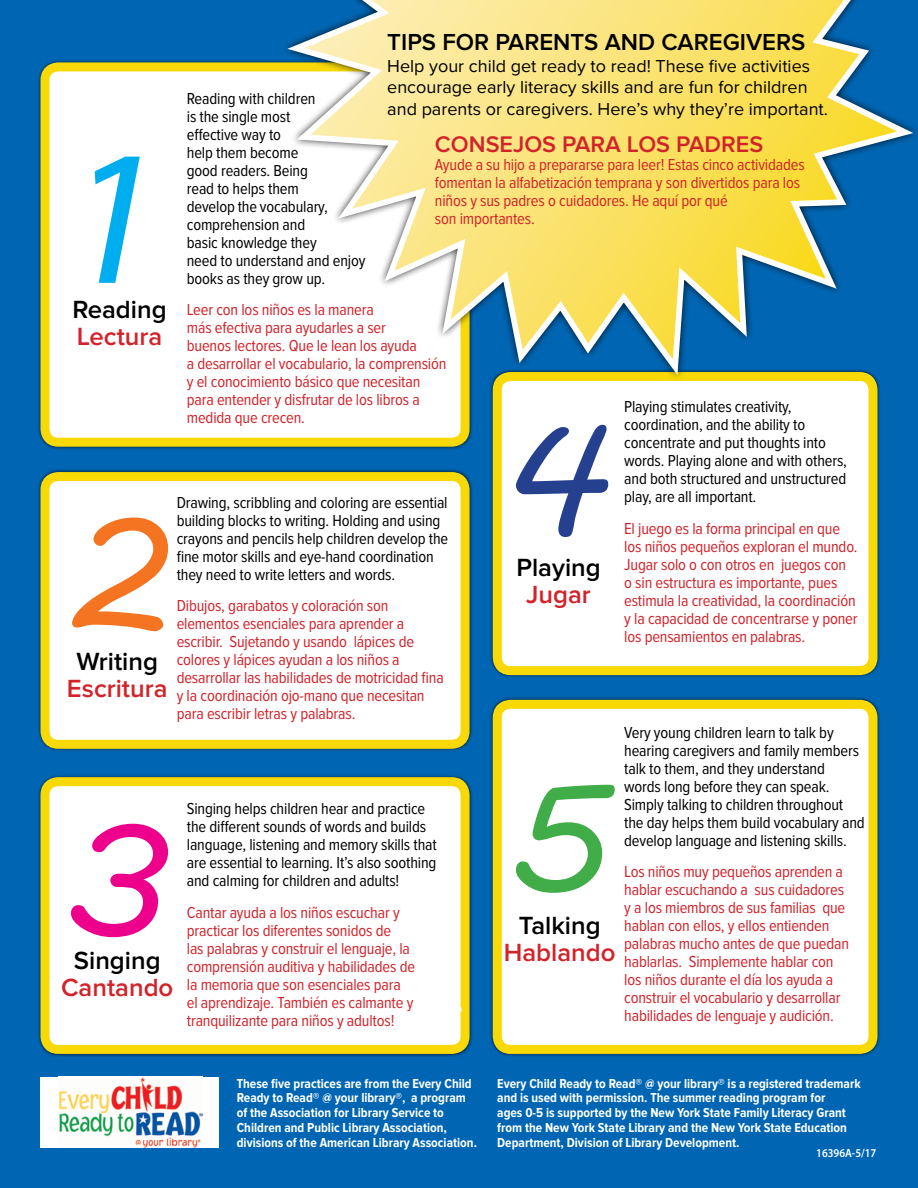
<style>
.page{position:relative;width:918px;height:1188px;background:#0066b3}
.page>*{position:absolute;margin:0;border:0;box-sizing:border-box;transform-origin:0 0}
.t1{font:600 25.8px "Proxima Nova";color:#d2232a}
.t2{font:600 25.8px "Proxima Nova";color:#000}
.t3{font:600 24px "Proxima Nova";color:#000}
.t4{font:600 23.4px "Proxima Nova";color:#d2232a}
.t5{font:18px/21.6px "Proxima Nova";color:#000}
.t6{font:16.5px/18px "Proxima Nova Cond";letter-spacing:-.01em;color:#d2232a}
.t7{font:16.5px/18px "Proxima Nova Cond";letter-spacing:-.01em;color:#000}
.t8{font:700 13.5px/15px "Proxima Nova Cond";color:#fff}
.t9{font:600 12px "Myriad Pro";color:#fff;scale:.9 1}
</style>
<div class="page">
<div style="left:489px;top:369px;width:392px;height:310px;background:#000;opacity:.6"></div>
<div style="left:497px;top:377px;width:376px;height:294px;background:#fff;border-radius:14px"></div>
<div style="left:493px;top:372px;width:384px;height:303px;border:9px solid #f8d905;border-radius:14px"></div>
<div style="left:37px;top:59px;width:436px;height:391px;background:#000;opacity:.6"></div>
<div style="left:45px;top:67px;width:420px;height:375px;background:#fff;border-radius:14px"></div>
<div style="left:41px;top:62px;width:429px;height:385px;border:9px solid #f8d905;border-radius:14px"></div>
<svg style="left:95px;top:157px;width:45px;height:126px"></svg>
<div style="left:37px;top:469px;width:436px;height:283px;background:#000;opacity:.6"></div>
<div style="left:45px;top:477px;width:420px;height:267px;background:#fff;border-radius:14px"></div>
<div style="left:41px;top:472px;width:429px;height:277px;border:9px solid #f8d905;border-radius:14px"></div>
<svg style="left:72px;top:518px;width:96px;height:113px"></svg>
<div style="left:489px;top:696px;width:392px;height:361px;background:#000;opacity:.6"></div>
<div style="left:497px;top:704px;width:376px;height:345px;background:#fff;border-radius:14px"></div>
<div style="left:493px;top:700px;width:384px;height:354px;border:9px solid #f8d905;border-radius:14px"></div>
<svg style="left:516px;top:785px;width:99px;height:108px"></svg>
<svg style="left:516px;top:425px;width:92px;height:112px"></svg>
<div style="left:37px;top:774px;width:436px;height:283px;background:#000;opacity:.6"></div>
<div style="left:45px;top:782px;width:420px;height:267px;background:#fff;border-radius:14px"></div>
<div style="left:41px;top:777px;width:429px;height:277px;border:9px solid #f8d905;border-radius:14px"></div>
<svg style="left:71px;top:824px;width:97px;height:113px"></svg>
<div style="left:40px;top:1077px;width:179px;height:71px;background:#fff"></div>
<img style="left:59px;top:1077px;width:144px;height:71px">
<svg style="left:279px;top:0;width:636px;height:383px"></svg>
<h1 class="t2" style="left:72px;top:294px;width:96px">Reading</h1>
<h1 class="t1" style="left:77px;top:321px;width:87px">Lectura</h1>
<h1 class="t2" style="left:76px;top:646px;width:83px">Writing</h1>
<h1 class="t1" style="left:67px;top:673px;width:102px">Escritura</h1>
<h2 class="t3" style="left:387px;top:28px;width:420px">TIPS FOR PARENTS AND CAREGIVERS</h2>
<p class="t5" style="left:387px;top:56px;width:442px">Help your child get ready to read! These five activities encourage early literacy skills and are fun for children and parents or caregivers. Here’s why they’re important.</p>
<p class="t7" style="left:187px;top:90px;width:180px">Reading with children<br>is the single most<br>effective way to<br>help them become<br>good readers. Being<br>read to helps them<br>develop the vocabulary, comprehension and<br>basic knowledge they<br>need to understand and enjoy books as they grow up.</p>
<p class="t6" style="left:187px;top:301px;width:261px">Leer con los niños es la manera<br>más efectiva para ayudarles a ser<br>buenos lectores. Que le lean los ayuda<br>a desarrollar el vocabulario, la comprensión y el conocimiento básico que necesitan para entender y disfrutar de los libros a medida que crecen.</p>
<h3 class="t4" style="left:435px;top:131px;width:330px">CONSEJOS PARA LOS PADRES</h3>
<p class="t6" style="left:435px;top:156px;width:371px">Ayude a su hijo a prepararse para leer! Estas cinco actividades fomentan la alfabetización temprana y son divertidos para los niños y sus padres o cuidadores. He aquí por qué<br>son importantes.</p>
<p class="t7" style="left:624px;top:399px;width:224px">Playing stimulates creativity, coordination, and the ability to concentrate and put thoughts into words. Playing alone and with others, and both structured and unstructured play, are all important.</p>
<p class="t6" style="left:624px;top:520px;width:235px">El juego es la forma principal en que los niños pequeños exploran el mundo.<br>Jugar solo o con otros en juegos con o sin estructura es importante, pues estimula la creatividad, la coordinación y la capacidad de concentrarse y poner los pensamientos en palabras.</p>
<p class="t7" style="left:177px;top:494px;width:273px">Drawing, scribbling and coloring are essential building blocks to writing. Holding and using crayons and pencils help children develop the fine motor skills and eye-hand coordination they need to write letters and words.</p>
<p class="t6" style="left:177px;top:597px;width:269px">Dibujos, garabatos y coloración son elementos esenciales para aprender a escribir. Sujetando y usando lápices de colores y lápices ayudan a los niños a desarrollar las habilidades de motricidad fina y la coordinación ojo-mano que necesitan para escribir letras y palabras.</p>
<h1 class="t2" style="left:516px;top:552px;width:86px">Playing</h1>
<h1 class="t1" style="left:526px;top:579px;width:66px">Jugar</h1>
<h1 class="t2" style="left:74px;top:945px;width:88px">Singing</h1>
<h1 class="t1" style="left:61px;top:972px;width:114px">Cantando</h1>
<p class="t7" style="left:187px;top:800px;width:252px">Singing helps children hear and practice the different sounds of words and builds language, listening and memory skills that are essential to learning. It’s also soothing and calming for children and adults!</p>
<p class="t6" style="left:187px;top:904px;width:230px">Cantar ayuda a los niños escuchar y practicar los diferentes sonidos de<br>las palabras y construir el lenguaje, la comprensión auditiva y habilidades de la memoria que son esenciales para el aprendizaje. También es calmante y tranquilizante para niños y adultos!</p>
<p class="t8" style="left:237px;top:1076px;width:242px">These five practices are from the Every Child Ready to Read® @ your library®, a program of the Association for Library Service to Children and Public Library Association, divisions of the American Library Association.</p>
<h1 class="t2" style="left:519px;top:910px;width:83px">Talking</h1>
<h1 class="t1" style="left:504px;top:937px;width:113px">Hablando</h1>
<p class="t7" style="left:624px;top:724px;width:242px">Very young children learn to talk by hearing caregivers and family members talk to them, and they understand words long before they can speak.<br>Simply talking to children throughout the day helps them build vocabulary and develop language and listening skills.</p>
<p class="t6" style="left:624px;top:863px;width:226px">Los niños muy pequeños aprenden a hablar escuchando a sus cuidadores y a los miembros de sus familias que hablan con ellos, y ellos entienden palabras mucho antes de que puedan hablarlas. Simplemente hablar con los niños durante el día los ayuda a construir el vocabulario y desarrollar habilidades de lenguaje y audición.</p>
<p class="t8" style="left:497px;top:1076px;width:365px">Every Child Ready to Read® @ your library® is a registered trademark and is used with permission. The summer reading program for<br>ages 0-5 is supported by the New York State Family Literacy Grant from the New York State Library and the New York State Education Department, Division of Library Development.</p>
<p class="t9" style="left:816px;top:1145px;width:68px">16396A-5/17</p>
</div>
